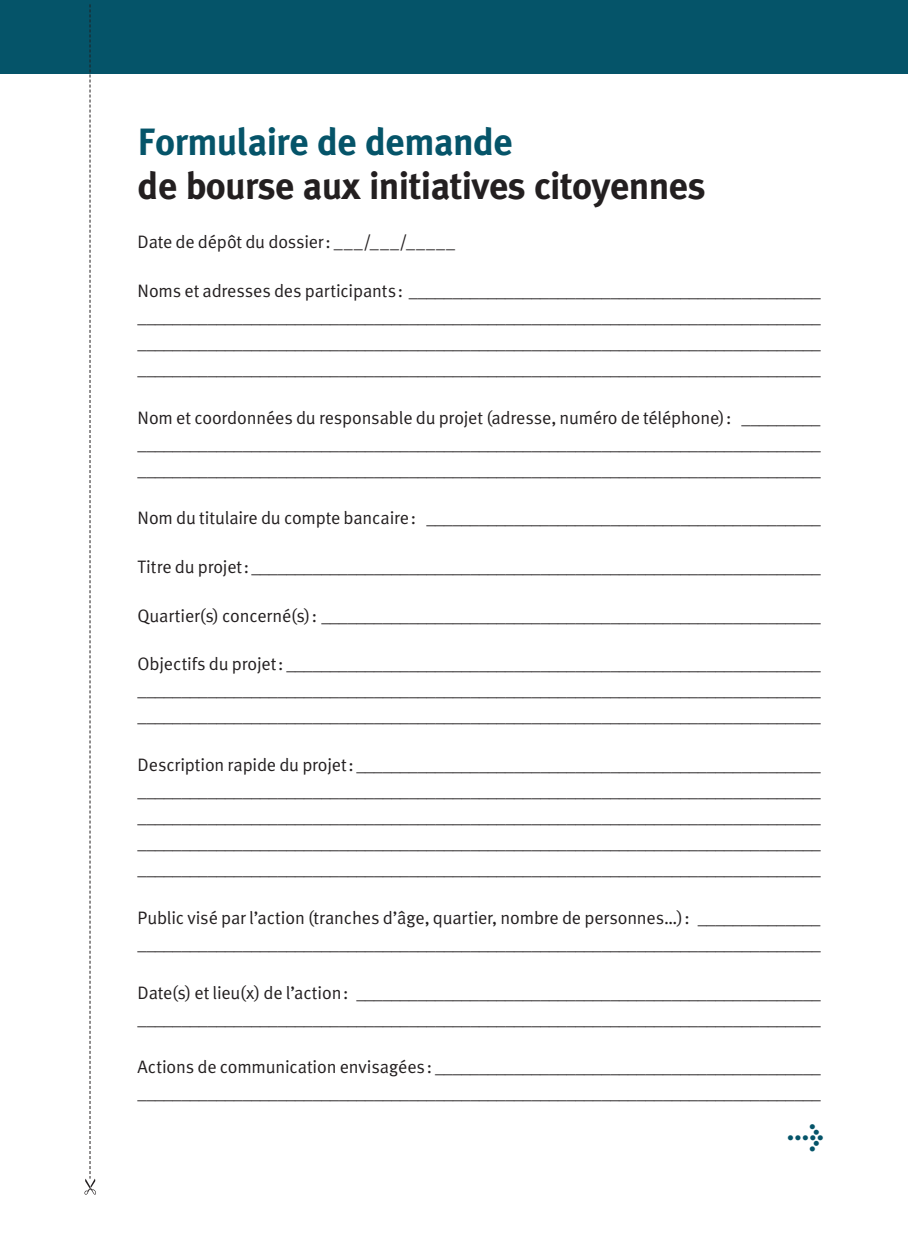
<style>
.page{position:relative;width:908px;height:1248px;background:#fff}
.page>*{position:absolute;margin:0;border:0;box-sizing:border-box;transform-origin:0 0}
.t1{font:700 38px "Meta Plus";letter-spacing:-.015em;color:#231f20}
.t2{font:700 38px "Meta Plus";letter-spacing:-.015em;color:#055469}
.t3{font:30px "Meta Bold Expert";color:#055469}
.t4{font:18px/26px "Meta Normal LF";letter-spacing:-.01em;color:#231f20;text-align:justify}
</style>
<div class="page">
<div style="left:0;top:0;width:907px;height:74px;background:#055469"></div>
<svg style="left:84px;top:4px;width:12px;height:1190px"></svg>
<h1 class="t2" style="left:137px;top:120px;width:376px">Formulaire de demande</h1>
<h1 class="t1" style="left:137px;top:164px;width:569px">de bourse aux initiatives citoyennes</h1>
<p class="t4" style="left:137px;top:229px;width:319px">Date de dépôt du dossier: ___/___/_____</p>
<p class="t4" style="left:137px;top:277px;width:684px">Noms et adresses des participants: _______________________________________________ ______________________________________________________________________________ ______________________________________________________________________________ ______________________________________________________________________________</p>
<p class="t4" style="left:137px;top:404px;width:684px">Nom et coordonnées du responsable du projet (adresse, numéro de téléphone): _________ ______________________________________________________________________________ ______________________________________________________________________________</p>
<p class="t4" style="left:137px;top:505px;width:684px">Nom du titulaire du compte bancaire: _____________________________________________</p>
<p class="t4" style="left:137px;top:553px;width:684px">Titre du projet:_________________________________________________________________</p>
<p class="t4" style="left:137px;top:602px;width:684px">Quartier(s) concerné(s): _________________________________________________________</p>
<p class="t4" style="left:137px;top:651px;width:684px">Objectifs du projet: _____________________________________________________________ ______________________________________________________________________________ ______________________________________________________________________________</p>
<p class="t4" style="left:137px;top:751px;width:684px">Description rapide du projet: _____________________________________________________ ______________________________________________________________________________ ______________________________________________________________________________ ______________________________________________________________________________ ______________________________________________________________________________</p>
<p class="t4" style="left:137px;top:904px;width:684px">Public visé par l’action (tranches d’âge, quartier, nombre de personnes…): ______________ ______________________________________________________________________________</p>
<p class="t4" style="left:137px;top:979px;width:684px">Date(s) et lieu(x) de l’action: _____________________________________________________ ______________________________________________________________________________</p>
<p class="t4" style="left:137px;top:1053px;width:684px">Actions de communication envisagées: ____________________________________________ ______________________________________________________________________________</p>
<h2 class="t3" style="left:787px;top:1117px;width:38px">l</h2>
</div>
